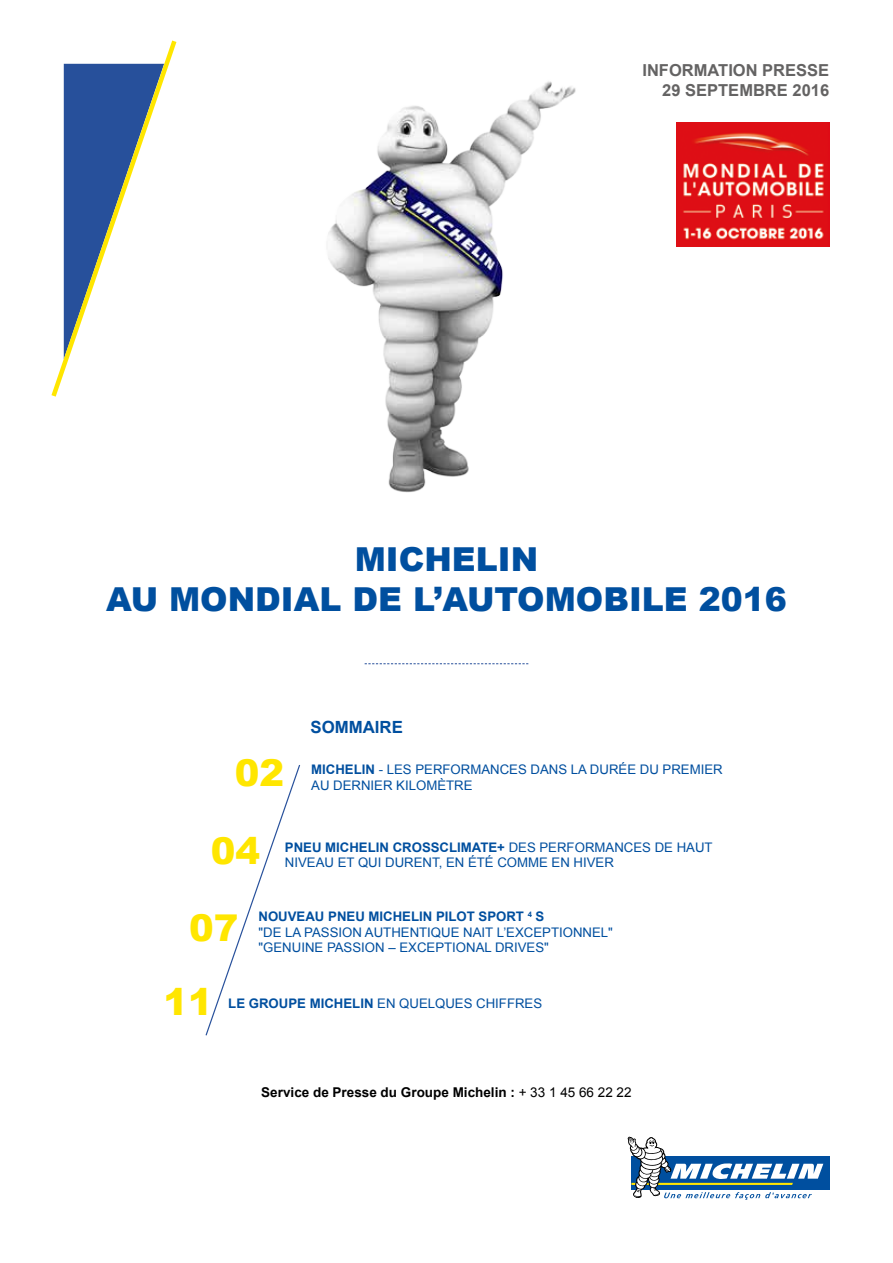
<style>
.page{position:relative;width:893px;height:1263px;background:#fff}
.page>*{position:absolute;margin:0;border:0;box-sizing:border-box;transform-origin:0 0}
.t1{font:900 36.9px "Arial";color:#ffe600}
.t2{font:900 33px/39.6px "Arial";color:#004f9f;text-align:center}
.t3{font:700 16.8px "Arial";color:#004f9f}
.t4{font:700 16.5px/19.8px "Arial";color:#646363;text-align:right}
.t5{font:700 13.5px "Arial";color:#000}
.t6{font:13.2px/15.6px "Arial";color:#004f9f}
.s1{font-weight:700}
.s2{font-weight:400}
</style>
<div class="page">
<svg style="left:627px;top:1136px;width:203px;height:64px"></svg>
<svg style="left:51px;top:40px;width:126px;height:357px"></svg>
<img style="left:328px;top:81px;width:248px;height:412px">
<img style="left:676px;top:122px;width:153px;height:125px">
<svg style="left:365px;top:663px;width:163px;height:1px"></svg>
<svg style="left:205px;top:765px;width:96px;height:271px"></svg>
<p class="t4" style="left:642px;top:61px;width:188px">INFORMATION PRESSE<br>29 SEPTEMBRE 2016</p>
<h2 class="t2" style="left:106px;top:538px;width:682px">MICHELIN<br>AU MONDIAL DE L’AUTOMOBILE 2016</h2>
<h1 class="t1" style="left:235px;top:746px;width:51px">02</h1>
<p class="t3" style="left:311px;top:716px;width:94px">SOMMAIRE</p>
<p class="t6" style="left:311px;top:762px;width:413px"><span class="s1">MICHELIN</span> - LES PERFORMANCES DANS LA DURÉE DU PREMIER<br>AU DERNIER KILOMÈTRE</p>
<h1 class="t1" style="left:211px;top:824px;width:51px">04</h1>
<p class="t6" style="left:285px;top:839px;width:429px"><span class="s1">PNEU MICHELIN CROSSCLIMATE+</span> DES PERFORMANCES DE HAUT<br>NIVEAU ET QUI DURENT, EN ÉTÉ COMME EN HIVER</p>
<h1 class="t1" style="left:189px;top:901px;width:51px">07</h1>
<p class="t6" style="left:258px;top:909px;width:356px"><span class="s1">NOUVEAU PNEU MICHELIN PILOT SPORT</span> <sup>4</sup> <span class="s1">S<br></span>"DE LA PASSION AUTHENTIQUE NAIT L’EXCEPTIONNEL" "GENUINE PASSION – EXCEPTIONAL DRIVES"</p>
<h1 class="t1" style="left:163px;top:975px;width:51px">11</h1>
<p class="t6" style="left:228px;top:995px;width:315px"><span class="s1">LE GROUPE MICHELIN</span> EN QUELQUES CHIFFRES</p>
<p class="t5" style="left:261px;top:1084px;width:372px">Service de Presse du Groupe Michelin : <span class="s2">+ 33 1 45 66 22 22</span></p>
</div>
